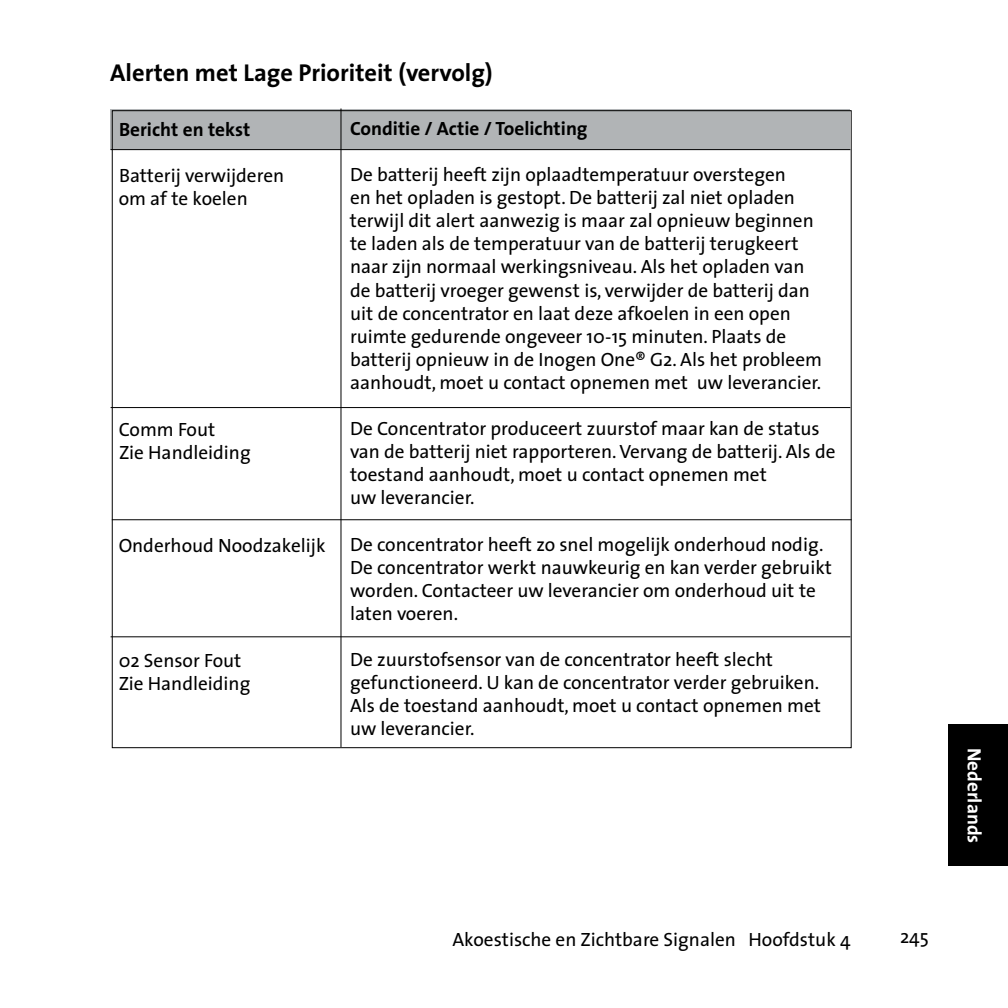
<style>
.page{position:relative;width:1008px;height:1008px;background:#fff}
.page>*{position:absolute;margin:0;border:0;box-sizing:border-box;transform-origin:0 0}
.t1{font:700 24.5px "The Sans";color:#000}
.t2{font:19.25px/23.1px "The Sans";color:#000}
.t3{font:700 19.25px "The Sans";color:#000}
.t4{font:700 19.25px "The Sans";color:#fff}
</style>
<div class="page">
<div style="left:111px;top:109px;width:739px;height:40px;background:#b1b4b6"></div>
<hr style="left:341px;top:108px;width:1px;height:639px;background:#000">
<hr style="left:112px;top:519px;width:740px;height:1px;background:#000">
<hr style="left:111px;top:636px;width:739px;height:1px;background:#000">
<hr style="left:111px;top:149px;width:739px;height:1px;background:#000">
<hr style="left:111px;top:407px;width:739px;height:1px;background:#000">
<div style="left:948px;top:725px;width:60px;height:141px;background:#000"></div>
<p class="t1" style="left:110px;top:52px;width:384px">Alerten met Lage Prioriteit (vervolg)</p>
<p class="t3" style="left:350px;top:112px;width:239px">Conditie / Actie / Toelichting</p>
<p class="t2" style="left:350px;top:162px;width:474px">De batterij heeft zijn oplaadtemperatuur overstegen<br>en het opladen is gestopt. De batterij zal niet opladen terwijl dit alert aanwezig is maar zal opnieuw beginnen te laden als de temperatuur van de batterij terugkeert naar zijn normaal werkingsniveau. Als het opladen van de batterij vroeger gewenst is, verwijder de batterij dan uit de concentrator en laat deze afkoelen in een open ruimte gedurende ongeveer 10-15 minuten. Plaats de batterij opnieuw in de Inogen One® G2. Als het probleem aanhoudt, moet u contact opnemen met uw leverancier.</p>
<p class="t2" style="left:350px;top:416px;width:487px">De Concentrator produceert zuurstof maar kan de status van de batterij niet rapporteren.Vervang de batterij. Als de toestand aanhoudt, moet u contact opnemen met<br>uw leverancier.</p>
<p class="t2" style="left:350px;top:532px;width:483px">De concentrator heeft zo snel mogelijk onderhoud nodig.<br>De concentrator werkt nauwkeurig en kan verder gebruikt worden. Contacteer uw leverancier om onderhoud uit te laten voeren.</p>
<p class="t2" style="left:350px;top:647px;width:472px">De zuurstofsensor van de concentrator heeft slecht gefunctioneerd. U kan de concentrator verder gebruiken.<br>Als de toestand aanhoudt, moet u contact opnemen met uw leverancier.</p>
<p class="t3" style="left:119px;top:113px;width:133px">Bericht en tekst</p>
<p class="t2" style="left:119px;top:164px;width:167px">Batterij verwijderen om af te koelen</p>
<p class="t2" style="left:119px;top:418px;width:134px">Comm Fout<br>Zie Handleiding</p>
<p class="t2" style="left:119px;top:533px;width:208px">Onderhoud Noodzakelijk</p>
<p class="t2" style="left:119px;top:649px;width:133px">02 Sensor Fout<br>Zie Handleiding</p>
<p class="t2" style="left:452px;top:927px;width:400px">Akoestische en Zichtbare Signalen Hoofdstuk 4</p>
<p class="t2" style="left:900px;top:925px;width:30px">245</p>
<p class="t4" style="left:990px;top:748px;width:97px;rotate:90deg">Nederlands</p>
</div>
